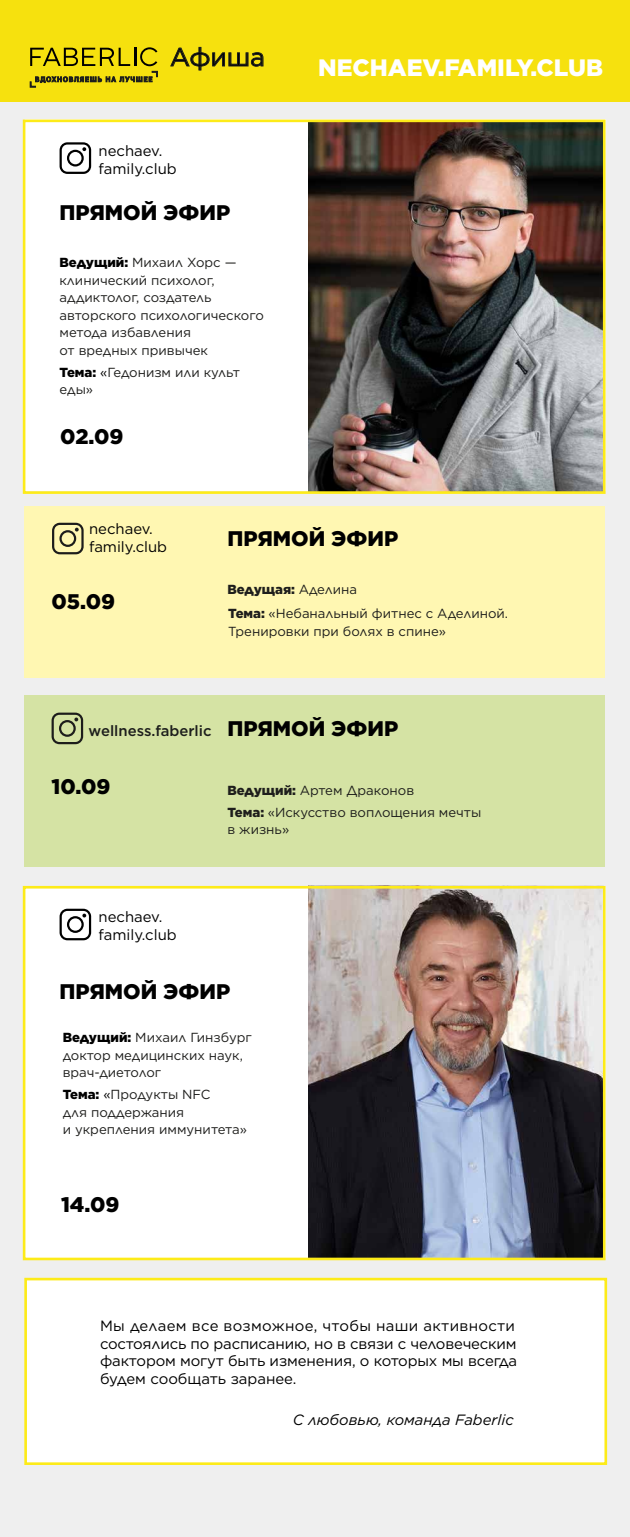
<style>
.page{position:relative;width:630px;height:1537px;background:#fff}
.page>*{position:absolute;margin:0;border:0;box-sizing:border-box;transform-origin:0 0}
.t1{font:25.46px "Gotham";color:#000}
.t2{font:900 23.71px "Gotham";color:#fff}
.t3{font:900 21.09px "Gotham";color:#000}
.t4{font:14.88px/17.5px "Gotham";letter-spacing:-.01em;color:#000}
.t5{font:italic 14.88px "Gotham";color:#000}
.t6{font:500 14.88px "Gotham";color:#1d1e1c}
.t7{font:13.12px/17.5px "Gotham";color:#1d1d1b}
.t8{font:900 13.12px "Gotham";color:#1e1e1c}
.s1{font-weight:900;color:#000}
.s2{color:#000}
.s3{font-weight:400;color:#1d1d1b}
.s4{font-weight:900;color:#1e1e1c}
</style>
<div class="page">
<div style="left:0;top:101px;width:630px;height:1435px;background:#efefef"></div>
<div style="left:26px;top:1278px;width:580px;height:185px;background:#fff"></div>
<div style="left:24px;top:1277px;width:583px;height:187px;border:3px solid #fdeb19"></div>
<div style="left:24px;top:506px;width:580px;height:171px;background:#fff7b2"></div>
<svg style="left:52px;top:522px;width:32px;height:32px"></svg>
<div style="left:0;top:0;width:630px;height:101px;background:#f6e10e"></div>
<svg style="left:30px;top:47px;width:128px;height:41px"></svg>
<svg style="left:171px;top:47px;width:92px;height:23px"></svg>
<div style="left:26px;top:120px;width:580px;height:371px;background:#fff"></div>
<svg style="left:60px;top:142px;width:31px;height:32px"></svg>
<img style="left:309px;top:123px;width:293px;height:367px">
<div style="left:23px;top:119px;width:583px;height:375px;border:3px solid #fdeb19"></div>
<div style="left:24px;top:695px;width:580px;height:172px;background:#d5e3a4"></div>
<svg style="left:52px;top:712px;width:31px;height:32px"></svg>
<div style="left:26px;top:885px;width:580px;height:372px;background:#fff"></div>
<svg style="left:60px;top:908px;width:31px;height:32px"></svg>
<img style="left:309px;top:889px;width:293px;height:367px">
<div style="left:23px;top:885px;width:583px;height:375px;border:3px solid #fdeb19"></div>
<h1 class="t1" style="left:170px;top:41px;width:96px">Афиша</h1>
<p class="t4" style="left:99px;top:142px;width:80px">nechaev. family.club</p>
<h3 class="t3" style="left:60px;top:198px;width:172px">ПРЯМОЙ ЭФИР</h3>
<p class="t7" style="left:60px;top:253px;width:206px"><span class="s1">Ведущий:</span> Михаил Хорс — клинический психолог, аддиктолог, создатель авторского психологического метода избавления<br>от вредных привычек</p>
<p class="t7" style="left:60px;top:363px;width:182px"><span class="s1">Тема:</span> <span class="s2">«</span>Гедонизм или культ еды»</p>
<h3 class="t3" style="left:60px;top:422px;width:65px">02.09</h3>
<h2 class="t2" style="left:318px;top:51px;width:286px">NECHAEV.FAMILY.CLUB</h2>
<p class="t4" style="left:89px;top:520px;width:80px">nechaev. family.club</p>
<h3 class="t3" style="left:52px;top:587px;width:65px">05.09</h3>
<h3 class="t3" style="left:228px;top:523px;width:172px">ПРЯМОЙ ЭФИР</h3>
<p class="t8" style="left:228px;top:580px;width:131px">Ведущая: <span class="s3">Аделина</span></p>
<p class="t7" style="left:228px;top:604px;width:281px"><span class="s4">Тема:</span> «Небанальный фитнес с Аделиной.<br>Тренировки при болях в спине»</p>
<p class="t6" style="left:89px;top:721px;width:124px">wellness.faberlic</p>
<h3 class="t3" style="left:228px;top:714px;width:172px">ПРЯМОЙ ЭФИР</h3>
<h3 class="t3" style="left:52px;top:772px;width:60px">10.09</h3>
<p class="t7" style="left:228px;top:781px;width:188px"><span class="s4">Ведущий:</span> Артем Драконов</p>
<p class="t7" style="left:228px;top:803px;width:255px"><span class="s4">Тема:</span> «Искусство воплощения мечты в жизнь»</p>
<p class="t4" style="left:99px;top:908px;width:80px">nechaev. family.club</p>
<h3 class="t3" style="left:60px;top:977px;width:172px">ПРЯМОЙ ЭФИР</h3>
<p class="t7" style="left:63px;top:1028px;width:191px"><span class="s1">Ведущий:</span> Михаил Гинзбург доктор медицинских наук, врач-диетолог</p>
<p class="t7" style="left:63px;top:1085px;width:186px"><span class="s1">Тема:</span> <span class="s2">«</span>Продукты NFC<br>для поддержания<br>и укрепления иммунитета»</p>
<h3 class="t3" style="left:61px;top:1189px;width:60px">14.09</h3>
<p class="t4" style="left:100px;top:1316px;width:419px">Мы делаем все возможное, чтобы наши активности состоялись по расписанию, но в связи с человеческим фактором могут быть изменения, о которых мы всегда будем сообщать заранее.</p>
<p class="t5" style="left:293px;top:1409px;width:223px">С любовью, команда Faberlic</p>
</div>
